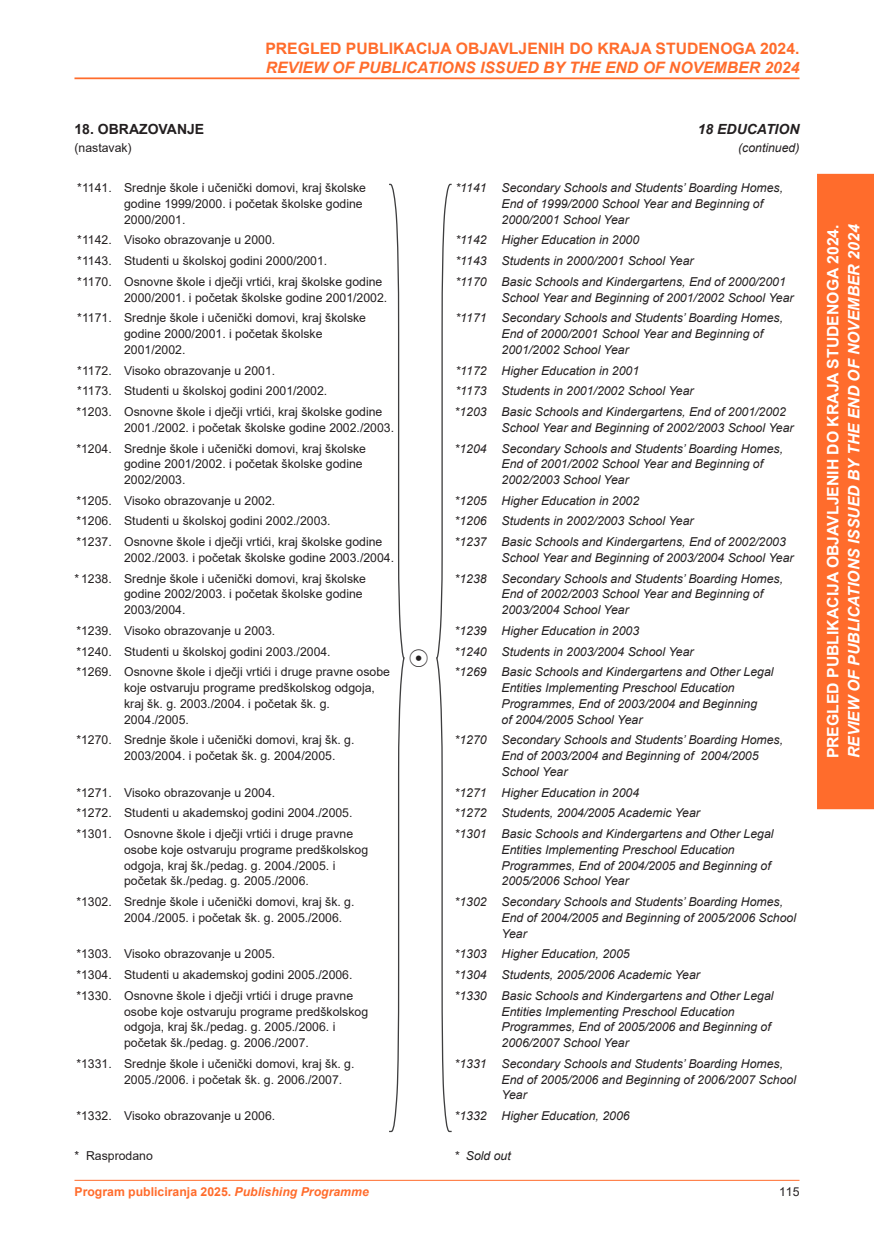
<style>
.page{position:relative;width:874px;height:1241px;background:#fff}
.page>*{position:absolute;margin:0;border:0;box-sizing:border-box;transform-origin:0 0}
.t1{font:700 15.75px "Arial";color:#ff6c2c}
.t2{font:700 15.75px "Arial";color:#fff}
.t3{font:italic 700 15.75px "Arial";color:#ff6c2c}
.t4{font:italic 700 15.75px "Arial";letter-spacing:-.005em;color:#fff}
.t5{font:700 14px "Arial";color:#231f20}
.t6{font:italic 700 14px "Arial";color:#231f20}
.t7{font:italic 12.25px/15.8px "Arial";color:#231f20}
.t8{font:12.25px/15.8px "Arial";color:#231f20}
.t9{font:700 12.25px "Arial";color:#ff6c2c}
.s1{font-style:italic}
</style>
<div class="page">
<hr style="left:74px;top:77px;width:725px;height:2px;background:#ff6c2c">
<svg style="left:74px;top:1180px;width:726px;height:1px"></svg>
<hr style="left:74px;top:1179px;width:725px;height:1px;background:#ff6c2c">
<div style="left:817px;top:174px;width:56px;height:636px;background:#ff6c2c"></div>
<svg style="left:436px;top:183px;width:16px;height:949px"></svg>
<svg style="left:389px;top:183px;width:16px;height:949px"></svg>
<p class="t5" style="left:74px;top:119px;width:131px">18. OBRAZOVANJE</p>
<p class="t8" style="left:74px;top:140px;width:59px">(nastavak)</p>
<p class="t1" style="left:265px;top:37px;width:535px">PREGLED PUBLIKACIJA OBJAVLJENIH DO KRAJA STUDENOGA 2024.</p>
<p class="t3" style="left:265px;top:57px;width:535px">REVIEW OF PUBLICATIONS ISSUED BY THE END OF NOVEMBER 2024</p>
<p class="t6" style="left:697px;top:120px;width:103px">18 EDUCATION</p>
<p class="t7" style="left:737px;top:140px;width:63px">(continued)</p>
<p class="t8" style="left:124px;top:180px;width:243px;text-indent:-47px">*1141. Srednje škole i učenički domovi, kraj školske godine 1999/2000. i početak školske godine<br>2000/2001.</p>
<p class="t8" style="left:77px;top:232px;width:199px">*1142. Visoko obrazovanje u 2000.</p>
<p class="t8" style="left:77px;top:253px;width:251px">*1143. Studenti u školskoj godini 2000/2001.</p>
<p class="t8" style="left:124px;top:273px;width:264px;text-indent:-47px">*1170. Osnovne škole i dječji vrtići, kraj školske godine<br>2000/2001. i početak školske godine 2001/2002.</p>
<p class="t8" style="left:124px;top:310px;width:243px;text-indent:-47px">*1171. Srednje škole i učenički domovi, kraj školske godine 2000/2001. i početak školske<br>2001/2002.</p>
<p class="t8" style="left:77px;top:362px;width:199px">*1172. Visoko obrazovanje u 2001.</p>
<p class="t8" style="left:77px;top:383px;width:251px">*1173. Studenti u školskoj godini 2001/2002.</p>
<p class="t8" style="left:124px;top:403px;width:271px;text-indent:-48px">*1203. Osnovne škole i dječji vrtići, kraj školske godine<br>2001./2002. i početak školske godine 2002./2003.</p>
<p class="t8" style="left:124px;top:440px;width:243px;text-indent:-48px">*1204. Srednje škole i učenički domovi, kraj školske godine 2001/2002. i početak školske godine<br>2002/2003.</p>
<p class="t8" style="left:76px;top:492px;width:200px">*1205. Visoko obrazovanje u 2002.</p>
<p class="t8" style="left:76px;top:513px;width:256px">*1206. Studenti u školskoj godini 2002./2003.</p>
<p class="t8" style="left:124px;top:534px;width:271px;text-indent:-48px">*1237. Osnovne škole i dječji vrtići, kraj školske godine<br>2002./2003. i početak školske godine 2003./2004.</p>
<p class="t8" style="left:124px;top:570px;width:243px;text-indent:-50px">* 1238. Srednje škole i učenički domovi, kraj školske godine 2002/2003. i početak školske godine<br>2003/2004.</p>
<p class="t8" style="left:76px;top:622px;width:200px">*1239. Visoko obrazovanje u 2003.</p>
<p class="t8" style="left:76px;top:643px;width:256px">*1240. Studenti u školskoj godini 2003./2004.</p>
<p class="t8" style="left:124px;top:664px;width:267px;text-indent:-48px">*1269. Osnovne škole i dječji vrtići i druge pravne osobe koje ostvaruju programe predškolskog odgoja, kraj šk. g. 2003./2004. i početak šk. g.<br>2004./2005.</p>
<p class="t8" style="left:124px;top:732px;width:232px;text-indent:-48px">*1270. Srednje škole i učenički domovi, kraj šk. g.<br>2003/2004. i početak šk. g. 2004/2005.</p>
<p class="t8" style="left:76px;top:784px;width:200px">*1271. Visoko obrazovanje u 2004.</p>
<p class="t8" style="left:76px;top:805px;width:277px">*1272. Studenti u akademskoj godini 2004./2005.</p>
<p class="t8" style="left:124px;top:825px;width:245px;text-indent:-48px">*1301. Osnovne škole i dječji vrtići i druge pravne osobe koje ostvaruju programe predškolskog odgoja, kraj šk./pedag. g. 2004./2005. i početak šk./pedag. g. 2005./2006.</p>
<p class="t8" style="left:124px;top:893px;width:232px;text-indent:-48px">*1302. Srednje škole i učenički domovi, kraj šk. g.<br>2004./2005. i početak šk. g. 2005./2006.</p>
<p class="t8" style="left:76px;top:945px;width:200px">*1303. Visoko obrazovanje u 2005.</p>
<p class="t8" style="left:76px;top:966px;width:277px">*1304. Studenti u akademskoj godini 2005./2006.</p>
<p class="t8" style="left:124px;top:987px;width:245px;text-indent:-48px">*1330. Osnovne škole i dječji vrtići i druge pravne osobe koje ostvaruju programe predškolskog odgoja, kraj šk./pedag. g. 2005./2006. i početak šk./pedag. g. 2006./2007.</p>
<p class="t8" style="left:124px;top:1055px;width:232px;text-indent:-48px">*1331. Srednje škole i učenički domovi, kraj šk. g.<br>2005./2006. i početak šk. g. 2006./2007.</p>
<p class="t8" style="left:76px;top:1107px;width:200px">*1332. Visoko obrazovanje u 2006.</p>
<p class="t7" style="left:501px;top:180px;width:283px;text-indent:-46px">*1141 Secondary Schools and Students’ Boarding Homes,<br>End of 1999/2000 School Year and Beginning of<br>2000/2001 School Year</p>
<p class="t7" style="left:455px;top:232px;width:185px">*1142 Higher Education in 2000</p>
<p class="t7" style="left:455px;top:253px;width:239px">*1143 Students in 2000/2001 School Year</p>
<p class="t7" style="left:501px;top:274px;width:293px;text-indent:-46px">*1170 Basic Schools and Kindergartens, End of 2000/2001<br>School Year and Beginning of 2001/2002 School Year</p>
<p class="t7" style="left:501px;top:310px;width:283px;text-indent:-46px">*1171 Secondary Schools and Students’ Boarding Homes,<br>End of 2000/2001 School Year and Beginning of<br>2001/2002 School Year</p>
<p class="t7" style="left:455px;top:362px;width:185px">*1172 Higher Education in 2001</p>
<p class="t7" style="left:455px;top:383px;width:239px">*1173 Students in 2001/2002 School Year</p>
<p class="t7" style="left:501px;top:404px;width:293px;text-indent:-47px">*1203 Basic Schools and Kindergartens, End of 2001/2002<br>School Year and Beginning of 2002/2003 School Year</p>
<p class="t7" style="left:501px;top:440px;width:283px;text-indent:-47px">*1204 Secondary Schools and Students’ Boarding Homes,<br>End of 2001/2002 School Year and Beginning of<br>2002/2003 School Year</p>
<p class="t7" style="left:454px;top:492px;width:186px">*1205 Higher Education in 2002</p>
<p class="t7" style="left:454px;top:513px;width:240px">*1206 Students in 2002/2003 School Year</p>
<p class="t7" style="left:501px;top:534px;width:293px;text-indent:-47px">*1237 Basic Schools and Kindergartens, End of 2002/2003<br>School Year and Beginning of 2003/2004 School Year</p>
<p class="t7" style="left:501px;top:570px;width:283px;text-indent:-47px">*1238 Secondary Schools and Students’ Boarding Homes,<br>End of 2002/2003 School Year and Beginning of<br>2003/2004 School Year</p>
<p class="t7" style="left:454px;top:623px;width:186px">*1239 Higher Education in 2003</p>
<p class="t7" style="left:454px;top:643px;width:240px">*1240 Students in 2003/2004 School Year</p>
<p class="t7" style="left:501px;top:664px;width:273px;text-indent:-47px">*1269 Basic Schools and Kindergartens and Other Legal Entities Implementing Preschool Education Programmes, End of 2003/2004 and Beginning<br>of 2004/2005 School Year</p>
<p class="t7" style="left:501px;top:732px;width:283px;text-indent:-47px">*1270 Secondary Schools and Students’ Boarding Homes,<br>End of 2003/2004 and Beginning of 2004/2005<br>School Year</p>
<p class="t7" style="left:454px;top:784px;width:186px">*1271 Higher Education in 2004</p>
<p class="t7" style="left:454px;top:805px;width:247px">*1272 Students, 2004/2005 Academic Year</p>
<p class="t7" style="left:501px;top:826px;width:273px;text-indent:-47px">*1301 Basic Schools and Kindergartens and Other Legal Entities Implementing Preschool Education Programmes, End of 2004/2005 and Beginning of 2005/2006 School Year</p>
<p class="t7" style="left:501px;top:893px;width:296px;text-indent:-47px">*1302 Secondary Schools and Students’ Boarding Homes,<br>End of 2004/2005 and Beginning of 2005/2006 School<br>Year</p>
<p class="t7" style="left:454px;top:946px;width:176px">*1303 Higher Education, 2005</p>
<p class="t7" style="left:454px;top:966px;width:247px">*1304 Students, 2005/2006 Academic Year</p>
<p class="t7" style="left:501px;top:987px;width:273px;text-indent:-47px">*1330 Basic Schools and Kindergartens and Other Legal Entities Implementing Preschool Education Programmes, End of 2005/2006 and Beginning of 2006/2007 School Year</p>
<p class="t7" style="left:501px;top:1055px;width:296px;text-indent:-47px">*1331 Secondary Schools and Students’ Boarding Homes,<br>End of 2005/2006 and Beginning of 2006/2007 School<br>Year</p>
<p class="t7" style="left:454px;top:1107px;width:176px">*1332 Higher Education, 2006</p>
<p class="t8" style="left:74px;top:1147px;width:80px">* Rasprodano</p>
<p class="t7" style="left:454px;top:1148px;width:58px">* Sold out</p>
<p class="t9" style="left:74px;top:1182px;width:296px">Program publiciranja 2025. <span class="s1">Publishing Programme</span></p>
<p class="t8" style="left:778px;top:1183px;width:22px">115</p>
<p class="t2" style="left:821px;top:758px;width:535px;rotate:-90deg">PREGLED PUBLIKACIJA OBJAVLJENIH DO KRAJA STUDENOGA 2024.</p>
<p class="t4" style="left:843px;top:758px;width:535px;rotate:-90deg">REVIEW OF PUBLICATIONS ISSUED BY THE END OF NOVEMBER 2024</p>
</div>
